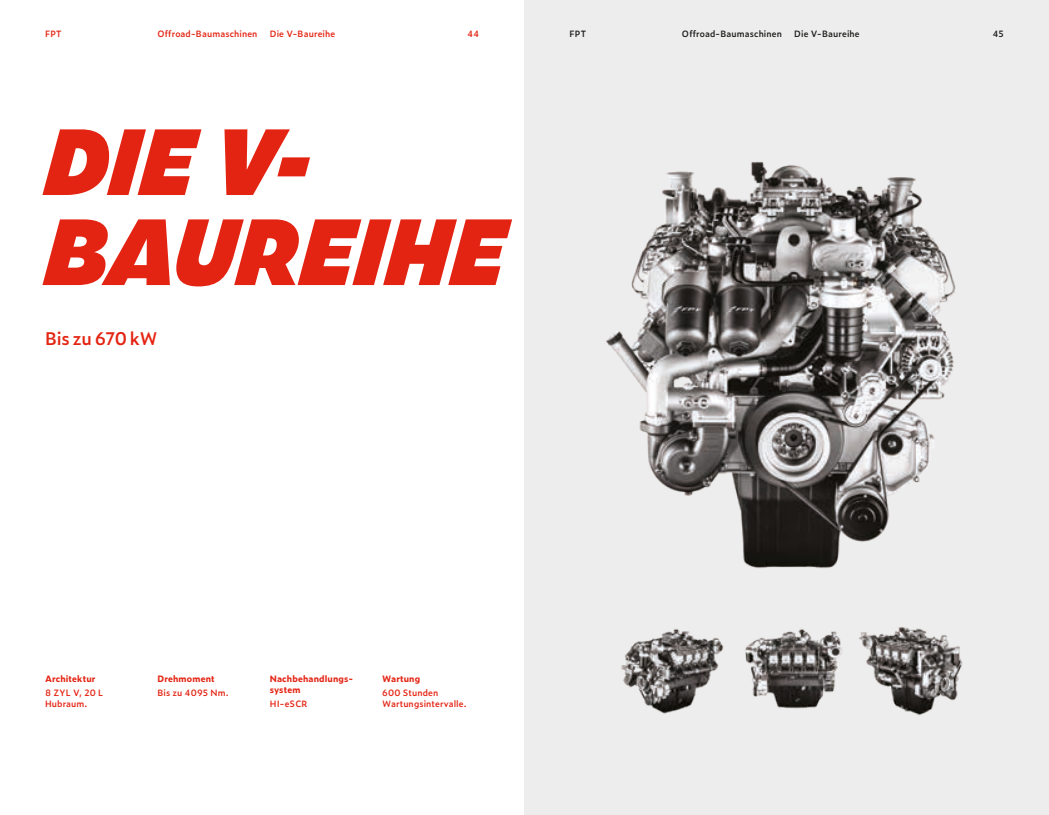
<style>
.page{position:relative;width:1049px;height:815px;background:#fff}
.page>*{position:absolute;margin:0;border:0;box-sizing:border-box;transform-origin:0 0}
.t1{font:italic 900 87.5px/90px "Zeitung Pro";letter-spacing:-.03em;color:#e42413}
.t2{font:600 17.5px "Zeitung Pro";letter-spacing:-.025em;color:#e42413}
.t3{font:600 8.75px/11.2px "Zeitung Pro";letter-spacing:.015em;color:#e42413}
.t4{font:700 8.75px/11.2px "Zeitung Pro";letter-spacing:.02em;color:#e42413}
.t5{font:600 8.75px "Zeitung Pro";letter-spacing:.015em;color:#1d1d1b}
</style>
<div class="page">
<div style="left:524px;top:0;width:525px;height:815px;background:#ededed"></div>
<img style="left:606px;top:161px;width:350px;height:407px">
<img style="left:861px;top:627px;width:102px;height:88px">
<img style="left:621px;top:629px;width:103px;height:85px">
<img style="left:745px;top:629px;width:116px;height:80px">
<p class="t3" style="left:45px;top:28px;width:18px">FPT</p>
<p class="t3" style="left:157px;top:28px;width:102px">Offroad-Baumaschinen</p>
<p class="t3" style="left:270px;top:28px;width:67px">Die V-Baureihe</p>
<p class="t3" style="left:468px;top:28px;width:13px">44</p>
<p class="t5" style="left:569px;top:27px;width:18px">FPT</p>
<p class="t5" style="left:682px;top:27px;width:102px">Offroad-Baumaschinen</p>
<p class="t5" style="left:993px;top:27px;width:13px">45</p>
<p class="t5" style="left:794px;top:27px;width:67px">Die V-Baureihe</p>
<h1 class="t1" style="left:43px;top:111px;width:464px">DIE V-<br>BAUREIHE</h1>
<h2 class="t2" style="left:45px;top:325px;width:114px">Bis zu 670 kW</h2>
<p class="t4" style="left:45px;top:672px;width:52px">Architektur</p>
<p class="t3" style="left:45px;top:686px;width:60px">8 ZYL V, 20 L<br>Hubraum.</p>
<p class="t4" style="left:157px;top:672px;width:59px">Drehmoment</p>
<p class="t3" style="left:157px;top:686px;width:73px">Bis zu 4095 Nm.</p>
<p class="t4" style="left:270px;top:672px;width:85px">Nachbehandlungs&shy;system</p>
<p class="t3" style="left:270px;top:698px;width:39px">HI-eSCR</p>
<p class="t4" style="left:382px;top:672px;width:40px">Wartung</p>
<p class="t3" style="left:382px;top:686px;width:86px">600 Stunden<br>Wartungsintervalle.</p>
</div>
